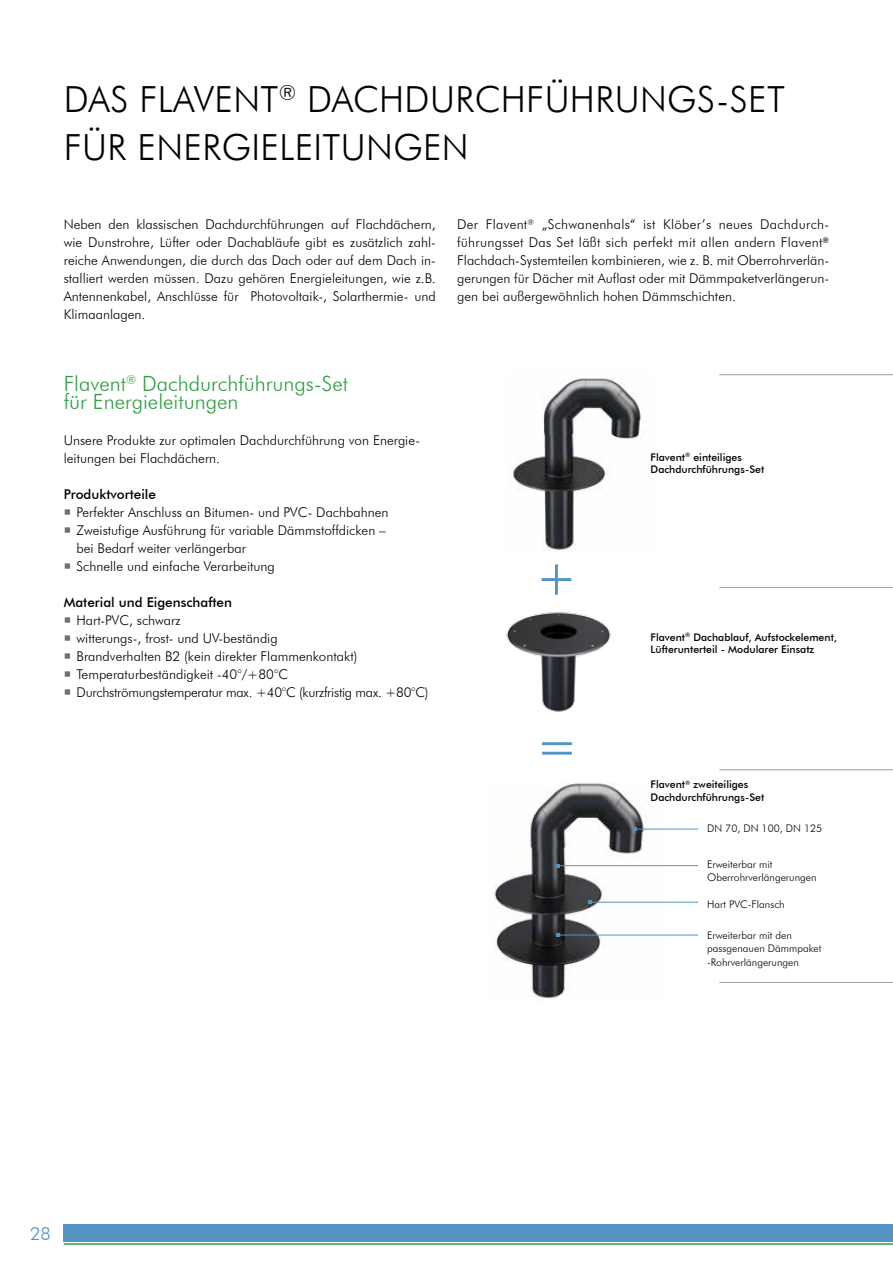
<style>
.page{position:relative;width:893px;height:1263px;background:#fff}
.page>*{position:absolute;margin:0;border:0;box-sizing:border-box;transform-origin:0 0}
.t1{font:50.85px "Futura BT";color:#5294c2}
.t2{font:300 36px/48px "Futura BT";letter-spacing:.01em;color:#000}
.t3{font:300 21px/18px "Futura BT";color:#2f9e41}
.t4{font:300 18px "Futura BT";color:#5294c2}
.t5{font:300 13.5px/18px "Futura BT";color:#000}
.t6{font:500 13.5px "Futura BT";color:#000}
.t7{font:500 10.5px/12.6px "Futura BT";color:#000}
.t8{font:300 10.5px/13.5px "Futura BT";color:#000}
</style>
<div class="page">
<img style="left:513px;top:378px;width:132px;height:173px">
<img style="left:494px;top:782px;width:168px;height:219px">
<img style="left:506px;top:612px;width:105px;height:100px">
<hr style="left:635px;top:829px;width:63px;height:1px;background:#5294c2">
<hr style="left:558px;top:865px;width:140px;height:1px;background:#5294c2">
<hr style="left:590px;top:902px;width:108px;height:1px;background:#5294c2">
<hr style="left:558px;top:935px;width:140px;height:1px;background:#5294c2">
<div style="left:64px;top:1225px;width:829px;height:17px;background:#5294c2"></div>
<hr style="left:64px;top:1243px;width:829px;height:2px;background:#2f9e41">
<hr style="left:719px;top:769px;width:174px;height:1px;background:#9d9fa2">
<hr style="left:719px;top:587px;width:174px;height:1px;background:#9d9fa2">
<hr style="left:719px;top:374px;width:174px;height:1px;background:#9d9fa2">
<hr style="left:719px;top:982px;width:174px;height:1px;background:#9d9fa2">
<h2 class="t2" style="left:64px;top:75px;width:723px">DAS FLAVENT<sup>®</sup> DACHDURCHFÜHRUNGS-SET<br>FÜR ENERGIELEITUNGEN</h2>
<p class="t5" style="left:64px;top:215px;width:374px;text-align:justify">Neben den klassischen Dachdurchführungen auf Flachdächern, wie Dunstrohre, Lüfter oder Dachabläufe gibt es zusätzlich zahl&shy;reiche Anwendungen, die durch das Dach oder auf dem Dach in&shy;stalliert werden müssen. Dazu gehören Energieleitungen, wie z.B.<br>Antennenkabel, Anschlüsse für Photovoltaik-, Solarthermie- und Klimaanlagen.</p>
<p class="t5" style="left:457px;top:215px;width:374px;text-align:justify">Der Flavent<sup>®</sup> „Schwanenhals“ ist Klöber’s neues Dachdurch&shy;führungsset Das Set läßt sich perfekt mit allen andern Flavent<sup>® </sup>Flachdach-Systemteilen kombinieren, wie z. B. mit Oberrohrverlän&shy;gerungen für Dächer mit Auflast oder mit Dämmpaketverlängerun&shy;gen bei außergewöhnlich hohen Dämmschichten.</p>
<h3 class="t3" style="left:64px;top:374px;width:286px">Flavent<sup>®</sup> Dachdurchführungs-Set für Energieleitungen</h3>
<p class="t5" style="left:64px;top:431px;width:358px">Unsere Produkte zur optimalen Dachdurchführung von Energie&shy;leitungen bei Flachdächern.</p>
<p class="t6" style="left:64px;top:486px;width:94px">Produktvorteile</p>
<p class="t5" style="left:77px;top:503px;width:314px">Perfekter Anschluss an Bitumen- und PVC- Dachbahnen Zweistufige Ausführung für variable Dämmstoffdicken – bei Bedarf weiter verlängerbar<br>Schnelle und einfache Verarbeitung</p>
<p class="t6" style="left:64px;top:594px;width:170px">Material und Eigenschaften</p>
<p class="t5" style="left:77px;top:611px;width:353px">Hart-PVC, schwarz<br>witterungs-, frost- und UV-beständig<br>Brandverhalten B2 (kein direkter Flammenkontakt)<br>Temperaturbeständigkeit -40°/+80°C Durchströmungstemperatur max. +40°C (kurzfristig max. +80°C)</p>
<h1 class="t1" style="left:535px;top:546px;width:44px">+</h1>
<h1 class="t1" style="left:536px;top:714px;width:44px">=</h1>
<p class="t7" style="left:651px;top:451px;width:115px">Flavent<sup>®</sup> einteiliges<br>Dachdurchführungs-Set</p>
<p class="t7" style="left:651px;top:631px;width:188px">Flavent<sup>®</sup> Dachablauf, Aufstockelement,<br>Lüfterunterteil - Modularer Einsatz</p>
<p class="t7" style="left:651px;top:778px;width:115px">Flavent<sup>®</sup> zweiteiliges<br>Dachdurchführungs-Set</p>
<p class="t8" style="left:707px;top:822px;width:116px">DN 70, DN 100, DN 125</p>
<p class="t8" style="left:707px;top:857px;width:111px">Erweiterbar mit<br>Oberrohrverlängerungen</p>
<p class="t8" style="left:707px;top:898px;width:79px">Hart PVC-Flansch</p>
<p class="t8" style="left:707px;top:928px;width:116px">Erweiterbar mit den passgenauen Dämmpaket -Rohrverlängerungen</p>
<h3 class="t4" style="left:30px;top:1223px;width:22px">28</h3>
</div>
